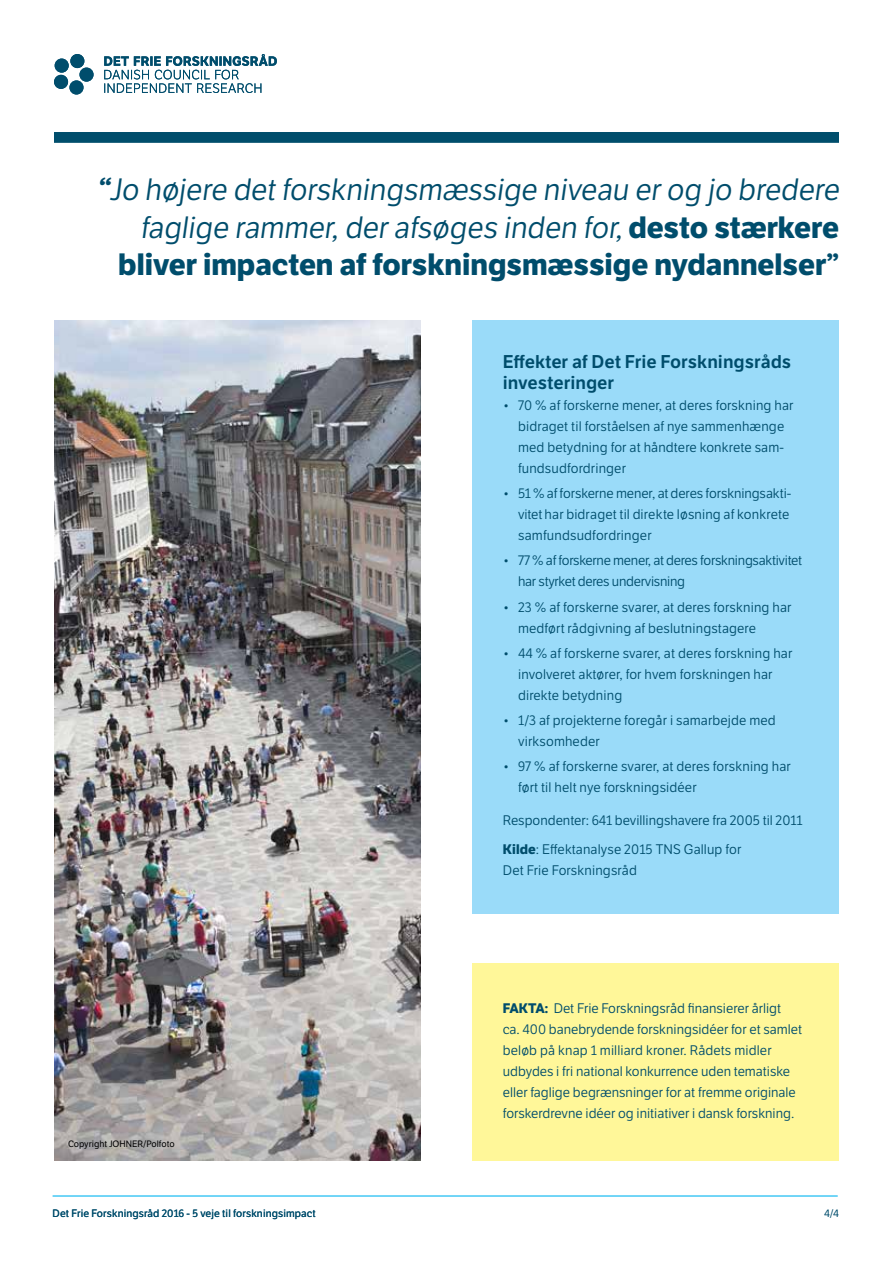
<style>
.page{position:relative;width:893px;height:1263px;background:#fff}
.page>*{position:absolute;margin:0;border:0;box-sizing:border-box;transform-origin:0 0}
.t1{font:30px/37.5px "LFT Etica";color:#004d6c;text-align:right}
.t2{font:600 18px/21px "LFT Etica";color:#004d6c}
.t3{font:13.5px/21px "LFT Etica";letter-spacing:.01em;color:#004d6c}
.t4{font:13.5px/21px "LFT Etica";letter-spacing:-.02em;color:#004d6c}
.t5{font:10.5px "LFT Etica";letter-spacing:.01em;color:#004d6c}
.t6{font:9px "LFT Etica";color:#000}
.s1{font-weight:700}
</style>
<div class="page">
<img style="left:54px;top:320px;width:366px;height:840px">
<div style="left:472px;top:320px;width:367px;height:594px;background:#9adbf9"></div>
<div style="left:472px;top:963px;width:367px;height:197px;background:#fff799"></div>
<hr style="left:53px;top:1195px;width:785px;height:1px;background:#44c8f5">
<div style="left:55px;top:59px;width:14px;height:14px;background:#004d6c;border-radius:50%"></div>
<div style="left:54px;top:75px;width:14px;height:14px;background:#004d6c;border-radius:50%"></div>
<div style="left:70px;top:54px;width:14px;height:14px;background:#004d6c;border-radius:50%"></div>
<div style="left:79px;top:68px;width:15px;height:14px;background:#004d6c;border-radius:50%"></div>
<div style="left:69px;top:80px;width:15px;height:15px;background:#004d6c;border-radius:50%"></div>
<svg style="left:104px;top:54px;width:173px;height:39px"></svg>
<div style="left:54px;top:132px;width:785px;height:11px;background:#004e6c"></div>
<h1 class="t1" style="left:97px;top:172px;width:749px"><span class="s1">“</span>Jo højere detforskningsmæssige niveau er og jo bredere faglige rammer,der afsøges inden for,<span class="s1">d esto stæ rke re bliver impacten af forskningsmæssige nydannelser”</span></h1>
<h2 class="t2" style="left:503px;top:351px;width:290px">Effekter af Det Frie Forskningsråds investeringer</h2>
<p class="t3" style="left:518px;top:395px;width:277px;text-indent:-15px">• 70 % af forskerne mener, at deres forskning har bidraget til forståelsen af nye sammenhænge med betydning for at håndtere konkrete sam&shy;fundsudfordringer</p>
<p class="t3" style="left:518px;top:483px;width:275px;text-indent:-15px">• 51 % af forskerne mener, at deres forskningsakti&shy;vitet har bidraget til direkte løsning af konkrete samfundsudfordringer</p>
<p class="t4" style="left:518px;top:550px;width:286px;text-indent:-15px">• 77 % af forskerne mener, at deres forskningsaktivitet har styrket deres undervisning</p>
<p class="t3" style="left:518px;top:597px;width:275px;text-indent:-15px">• 23 % af forskerne svarer, at deres forskning har medført rådgivning af beslutningstagere</p>
<p class="t3" style="left:518px;top:643px;width:276px;text-indent:-15px">• 44 % af forskerne svarer, at deres forskning har involveret aktører, for hvem forskningen har direkte betydning</p>
<p class="t3" style="left:518px;top:710px;width:259px;text-indent:-15px">• 1/3 af projekterne foregår i samarbejde med virksomheder</p>
<p class="t3" style="left:518px;top:756px;width:274px;text-indent:-15px">• 97 % af forskerne svarer, at deres forskning har ført til helt nye forskningsidéer</p>
<p class="t3" style="left:503px;top:806px;width:301px;line-height:28.5px">Respondenter: 641 bevillingshavere fra 2005 til 2011<br><span class="s1">Kilde</span>: Effektanalyse 2015 TNS</p>
<p class="t3" style="left:684px;top:839px;width:59px">Gallup for</p>
<p class="t3" style="left:503px;top:860px;width:136px">Det Frie Forskningsråd</p>
<p class="t6" style="left:68px;top:1139px;width:108px">Copyright JOHNER/Polfoto</p>
<p class="t5" style="left:53px;top:1207px;width:265px">Det Frie Forskningsråd 2016 - 5 veje til forskningsimpact</p>
<p class="t3" style="left:503px;top:998px;width:301px"><span class="s1">FAKTA:</span> Det Frie Forskningsråd finansierer årligt<br>ca. 400 banebrydende forskningsidéer for et samlet beløb på knap 1 milliard kroner. Rådets midler udbydes i fri national konkurrence uden tematiske eller faglige begrænsninger for at fremme originale forskerdrevne idéer og initiativer i dansk forskning.</p>
<p class="t5" style="left:824px;top:1207px;width:16px">4/4</p>
</div>
